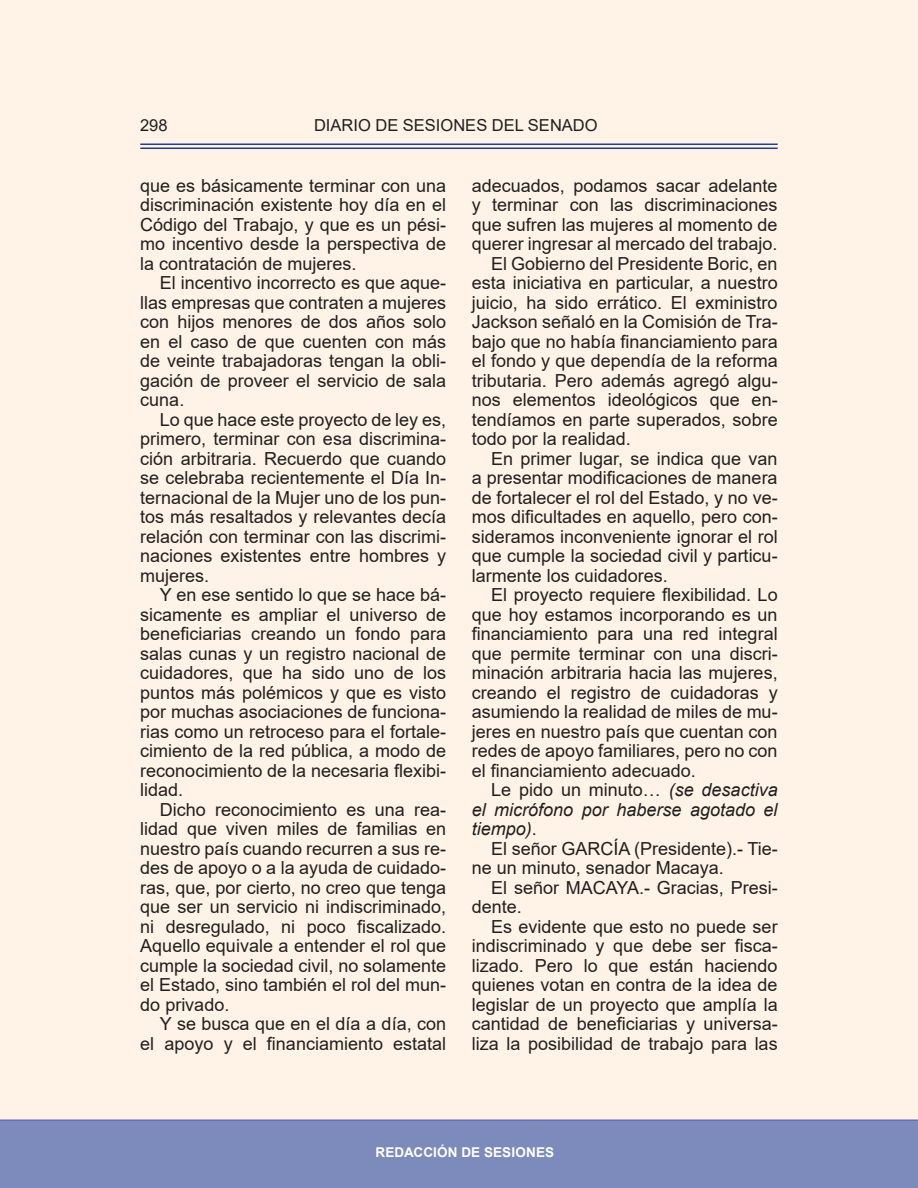
<style>
.page{position:relative;width:918px;height:1188px;background:#fff}
.page>*{position:absolute;margin:0;border:0;box-sizing:border-box;transform-origin:0 0}
.Párrafo_Texto_Sesión{font:18px/19.5px "Arial";color:#231f20;text-align:justify}
.Párrafo_Texto_Sesión-2{font:italic 18px/19.5px "Arial";color:#231f20;text-align:justify}
.t1{font:16.5px "Arial";color:#231f20}
.t2{font:700 13.5px "Arial";letter-spacing:.015em;color:#fff}
.s1{font-style:normal}
</style>
<div class="page">
<div style="left:0;top:1119px;width:918px;height:69px;background:#7c8bbb"></div>
<hr style="left:140px;top:148px;width:638px;height:1px;background:#253f8e">
<hr style="left:140px;top:144px;width:638px;height:1px;background:#253f8e">
<p class="t1" style="left:140px;top:114px;width:29px">298</p>
<p class="t1" style="left:314px;top:113px;width:285px">DIARIO DE SESIONES DEL SENADO</p>
<p class="Párrafo_Texto_Sesión" style="left:140px;top:176px;width:307px">que es básicamente terminar con una discriminación existente hoy día en el Código del Trabajo, y que es un pési&shy;mo incentivo desde la perspectiva de la contratación de mujeres.</p>
<p class="Párrafo_Texto_Sesión" style="left:140px;top:273px;width:307px;text-indent:20px">El incentivo incorrecto es que aque&shy;llas empresas que contraten a mujeres con hijos menores de dos años solo en el caso de que cuenten con más de veinte trabajadoras tengan la obli&shy;gación de proveer el servicio de sala cuna.</p>
<p class="Párrafo_Texto_Sesión" style="left:140px;top:410px;width:307px;text-indent:20px">Lo que hace este proyecto de ley es, primero, terminar con esa discrimina&shy;ción arbitraria. Recuerdo que cuando se celebraba recientemente el Día In&shy;ternacional de la Mujer uno de los pun&shy;tos más resaltados y relevantes decía relación con terminar con las discrimi&shy;naciones existentes entre hombres y mujeres.</p>
<p class="Párrafo_Texto_Sesión" style="left:140px;top:585px;width:307px;text-indent:20px">Y en ese sentido lo que se hace bá&shy;sicamente es ampliar el universo de beneficiarias creando un fondo para salas cunas y un registro nacional de cuidadores, que ha sido uno de los puntos más polémicos y que es visto por muchas asociaciones de funciona&shy;rias como un retroceso para el fortale&shy;cimiento de la red pública, a modo de reconocimiento de la necesaria flexibi&shy;lidad.</p>
<p class="Párrafo_Texto_Sesión" style="left:140px;top:800px;width:307px;text-indent:20px">Dicho reconocimiento es una rea&shy;lidad que viven miles de familias en nuestro país cuando recurren a sus re&shy;des de apoyo o a la ayuda de cuidado&shy;ras, que, por cierto, no creo que tenga que ser un servicio ni indiscriminado, ni desregulado, ni poco fiscalizado.<br>Aquello equivale a entender el rol que cumple la sociedad civil, no solamente el Estado, sino también el rol del mun&shy;do privado.</p>
<p class="Párrafo_Texto_Sesión" style="left:140px;top:1014px;width:307px;text-align:right">Y se busca que en el día a día, con<br>el apoyo y el financiamiento estatal</p>
<p class="Párrafo_Texto_Sesión" style="left:472px;top:176px;width:307px">adecuados, podamos sacar adelante y terminar con las discriminaciones que sufren las mujeres al momento de querer ingresar al mercado del trabajo.</p>
<p class="Párrafo_Texto_Sesión" style="left:472px;top:254px;width:307px;text-indent:20px">El Gobierno del Presidente Boric, en esta iniciativa en particular, a nuestro juicio, ha sido errático. El exministro Jackson señaló en la Comisión de Tra&shy;bajo que no había financiamiento para el fondo y que dependía de la reforma tributaria. Pero además agregó algu&shy;nos elementos ideológicos que en&shy;tendíamos en parte superados, sobre todo por la realidad.</p>
<p class="Párrafo_Texto_Sesión" style="left:472px;top:449px;width:307px;text-indent:20px">En primer lugar, se indica que van a presentar modificaciones de manera de fortalecer el rol del Estado, y no ve&shy;mos dificultades en aquello, pero con&shy;sideramos inconveniente ignorar el rol que cumple la sociedad civil y particu&shy;larmente los cuidadores.</p>
<p class="Párrafo_Texto_Sesión" style="left:472px;top:585px;width:307px;text-indent:20px">El proyecto requiere flexibilidad. Lo que hoy estamos incorporando es un financiamiento para una red integral que permite terminar con una discri&shy;minación arbitraria hacia las mujeres, creando el registro de cuidadoras y asumiendo la realidad de miles de mu&shy;jeres en nuestro país que cuentan con redes de apoyo familiares, pero no con el financiamiento adecuado.</p>
<p class="Párrafo_Texto_Sesión-2" style="left:472px;top:780px;width:307px;text-indent:20px"><span class="s1">Le pido un minuto…</span> (se desactiva el micrófono por haberse agotado el tiempo)<span class="s1">.</span></p>
<p class="Párrafo_Texto_Sesión" style="left:472px;top:839px;width:307px;text-indent:20px">El señor GARCÍA (Presidente).- Tie&shy;ne un minuto, senador Macaya.</p>
<p class="Párrafo_Texto_Sesión" style="left:472px;top:878px;width:307px;text-indent:20px">El señor MACAYA.- Gracias, Presi&shy;dente.</p>
<p class="Párrafo_Texto_Sesión" style="left:472px;top:917px;width:307px;text-indent:20px">Es evidente que esto no puede ser indiscriminado y que debe ser fisca&shy;lizado. Pero lo que están haciendo quienes votan en contra de la idea de legislar de un proyecto que amplía la cantidad de beneficiarias y universa&shy;liza la posibilidad de trabajo para las</p>
<p class="t2" style="left:375px;top:1143px;width:180px">REDACCIÓN DE SESIONES</p>
</div>
